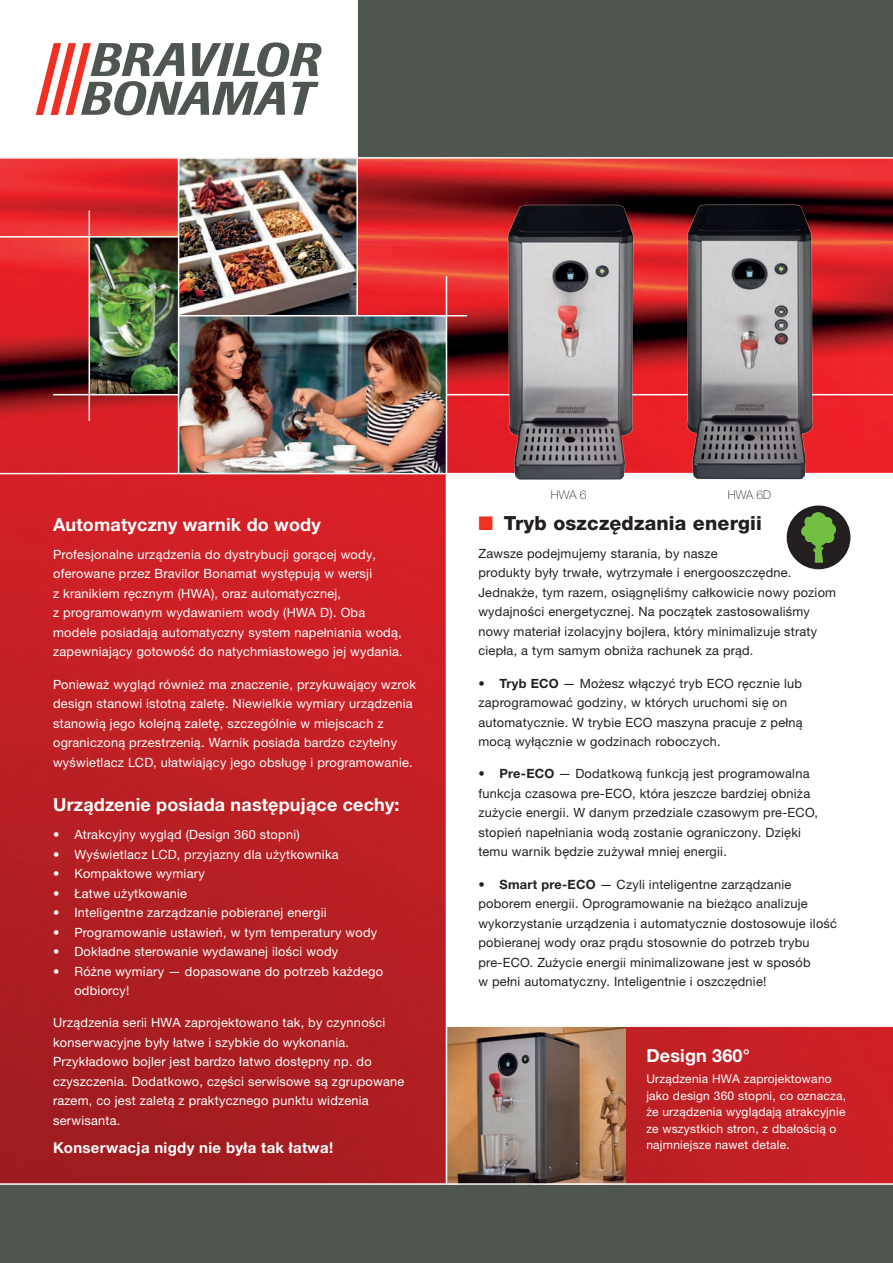
<style>
.page{position:relative;width:893px;height:1263px;background:#fff}
.page>*{position:absolute;margin:0;border:0;box-sizing:border-box;transform-origin:0 0}
.t1{font:800 19.5px "Helvetica Neue LTW1 G";letter-spacing:.01em;color:#231f20}
.t2{font:700 18px "Helvetica Neue LTW1 G";letter-spacing:.01em;color:#fff}
.t3{font:700 15px "Helvetica Neue LTW1 G";letter-spacing:.02em;color:#fff}
.t4{font:12.75px/19.5px "Helvetica Neue LTW1 G";letter-spacing:.02em;color:#fff}
.t5{font:12.75px/19.5px "Helvetica Neue LTW1 G";letter-spacing:.02em;color:#231f20}
.t6{font:12px/16.5px "Helvetica Neue LTW1 G";letter-spacing:.02em;color:#fff}
.t7{font:100 12px "Helvetica Neue LTW1 G";color:#231f20}
.s1{color:#ef3122}
.s2{font-weight:700}
</style>
<div class="page">
<img style="left:0;top:159px;width:893px;height:1024px">
<div style="left:357px;top:0;width:536px;height:158px;background:#4f5650"></div>
<div style="left:0;top:1184px;width:893px;height:79px;background:#4f5650"></div>
<div style="left:446px;top:474px;width:447px;height:552px;background:#fff"></div>
<svg style="left:36px;top:42px;width:285px;height:73px"></svg>
<img style="left:90px;top:238px;width:88px;height:156px">
<img style="left:179px;top:159px;width:177px;height:156px">
<img style="left:179px;top:316px;width:267px;height:157px">
<img style="left:447px;top:1027px;width:178px;height:156px">
<hr style="left:0;top:1183px;width:893px;height:2px;background:#fff">
<hr style="left:0;top:157px;width:893px;height:2px;background:#fff">
<hr style="left:178px;top:158px;width:1px;height:316px;background:#fff">
<hr style="left:356px;top:0;width:2px;height:316px;background:#fff">
<hr style="left:179px;top:315px;width:288px;height:1px;background:#fff">
<hr style="left:446px;top:276px;width:1px;height:908px;background:#fff">
<hr style="left:53px;top:394px;width:126px;height:1px;background:#fff">
<hr style="left:89px;top:210px;width:1px;height:211px;background:#fff">
<hr style="left:0;top:236px;width:179px;height:2px;background:#fff">
<hr style="left:0;top:473px;width:893px;height:1px;background:#fff">
<hr style="left:446px;top:394px;width:447px;height:1px;background:#fff">
<hr style="left:446px;top:1025px;width:447px;height:2px;background:#fff">
<div style="left:787px;top:505px;width:63px;height:64px;background:#231f20;border-radius:50%"></div>
<svg style="left:801px;top:512px;width:35px;height:50px"></svg>
<img style="left:655px;top:191px;width:188px;height:289px">
<img style="left:479px;top:193px;width:182px;height:287px">
<h2 class="t2" style="left:53px;top:514px;width:269px">Automatyczny warnik do wody</h2>
<p class="t4" style="left:53px;top:544px;width:351px">Profesjonalne urządzenia do dystrybucji gorącej wody, oferowane przez Bravilor Bonamat występują w wersji<br>z kranikiem ręcznym (HWA), oraz automatycznej,<br>z programowanym wydawaniem wody (HWA D). Oba modele posiadają automatyczny system napełniania wodą, zapewniający gotowość do natychmiastowego jej wydania.</p>
<p class="t4" style="left:53px;top:674px;width:364px">Ponieważ wygląd również ma znaczenie, przykuwający wzrok design stanowi istotną zaletę. Niewielkie wymiary urządzenia stanowią jego kolejną zaletę, szczególnie w miejscach z ograniczoną przestrzenią. Warnik posiada bardzo czytelny wyświetlacz LCD, ułatwiający jego obsługę i programowanie.</p>
<h2 class="t2" style="left:53px;top:794px;width:348px">Urządzenie posiada następujące cechy:</h2>
<p class="t4" style="left:53px;top:825px;width:248px">• Atrakcyjny wygląd (Design 360 stopni)</p>
<p class="t4" style="left:53px;top:844px;width:287px">• Wyświetlacz LCD, przyjazny dla użytkownika</p>
<p class="t4" style="left:53px;top:864px;width:153px">• Kompaktowe wymiary</p>
<p class="t4" style="left:53px;top:883px;width:136px">• Łatwe użytkowanie</p>
<p class="t4" style="left:53px;top:903px;width:275px">• Inteligentne zarządzanie pobieranej energii</p>
<p class="t4" style="left:53px;top:922px;width:326px">• Programowanie ustawień, w tym temperatury wody</p>
<p class="t4" style="left:53px;top:942px;width:287px">• Dokładne sterowanie wydawanej ilości wody</p>
<p class="t4" style="left:74px;top:961px;width:310px;text-indent:-21px">• Różne wymiary — dopasowane do potrzeb każdego odbiorcy!</p>
<p class="t4" style="left:53px;top:1013px;width:353px">Urządzenia serii HWA zaprojektowano tak, by czynności konserwacyjne były łatwe i szybkie do wykonania.<br>Przykładowo bojler jest bardzo łatwo dostępny np. do czyszczenia. Dodatkowo, części serwisowe są zgrupowane razem, co jest zaletą z praktycznego punktu widzenia serwisanta.</p>
<p class="t3" style="left:53px;top:1138px;width:282px">Konserwacja nigdy nie była tak łatwa!</p>
<p class="t7" style="left:551px;top:488px;width:37px">HWA 6</p>
<p class="t7" style="left:728px;top:488px;width:45px">HWA 6D</p>
<h1 class="t1" style="left:478px;top:511px;width:285px"><span class="s1">■</span> Tryb oszczędzania energii</h1>
<p class="t5" style="left:478px;top:543px;width:359px">Zawsze podejmujemy starania, by nasze<br>produkty były trwałe, wytrzymałe i energooszczędne.<br>Jednakże, tym razem, osiągnęliśmy całkowicie nowy poziom wydajności energetycznej. Na początek zastosowaliśmy nowy materiał izolacyjny bojlera, który minimalizuje straty ciepła, a tym samym obniża rachunek za prąd.</p>
<p class="t5" style="left:478px;top:673px;width:326px">• <span class="s2">Tryb ECO</span> — Możesz włączyć tryb ECO ręcznie lub zaprogramować godziny, w których uruchomi się on automatycznie. W trybie ECO maszyna pracuje z pełną mocą wyłącznie w godzinach roboczych.</p>
<p class="t5" style="left:478px;top:764px;width:341px">• <span class="s2">Pre-ECO</span> — Dodatkową funkcją jest programowalna funkcja czasowa pre-ECO, która jeszcze bardziej obniża zużycie energii. W danym przedziale czasowym pre-ECO, stopień napełniania wodą zostanie ograniczony. Dzięki temu warnik będzie zużywał mniej energii.</p>
<p class="t5" style="left:478px;top:874px;width:360px">• <span class="s2">Smart pre-ECO</span> — Czyli inteligentne zarządzanie poborem energii. Oprogramowanie na bieżąco analizuje wykorzystanie urządzenia i automatycznie dostosowuje ilość pobieranej wody oraz prądu stosownie do potrzeb trybu pre-ECO. Zużycie energii minimalizowane jest w sposób<br>w pełni automatyczny. Inteligentnie i oszczędnie!</p>
<h2 class="t2" style="left:646px;top:1045px;width:105px">Design 360°</h2>
<p class="t6" style="left:646px;top:1070px;width:201px">Urządzenia HWA zaprojektowano jako design 360 stopni, co oznacza, że urządzenia wyglądają atrakcyjnie ze wszystkich stron, z dbałością o najmniejsze nawet detale.</p>
</div>
